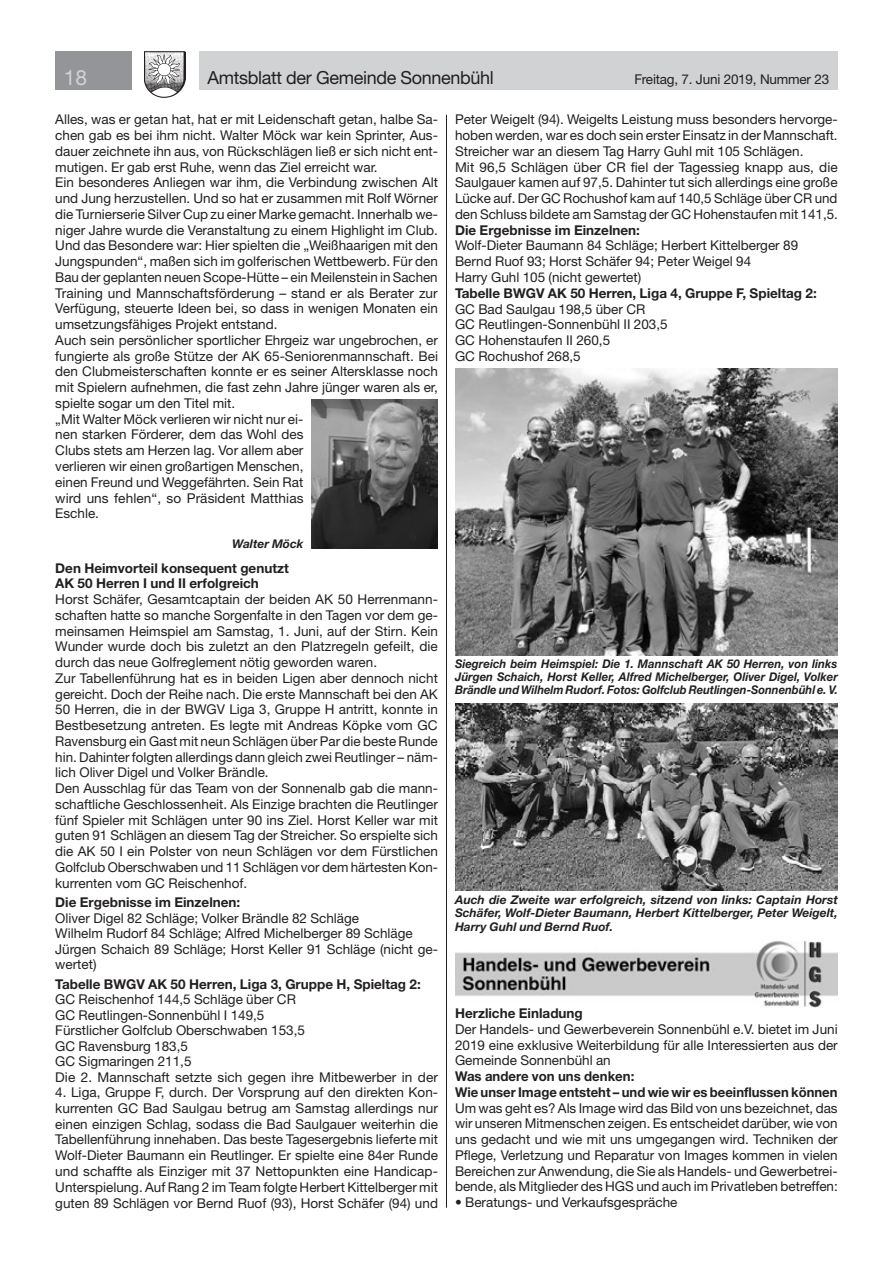
<style>
.page{position:relative;width:893px;height:1263px;background:#fff}
.page>*{position:absolute;margin:0;border:0;box-sizing:border-box;transform-origin:0 0}
.t1{font:21px "Helvetica Neue LT Std";color:#d1d2d4}
.t2{font:18px "Helvetica Neue LT Std";letter-spacing:-.02em;color:#231f20}
.t3{font:13.5px/15.8px "Helvetica Neue LT Std";color:#231f20}
.t4{font:700 13.5px/15.8px "Helvetica Neue LT Std";color:#231f20}
.t5{font:italic 700 12px/13px "Helvetica Neue LT Std";color:#231f20;text-align:justify;scale:.95 1}
.t6{font:italic 700 12px/13px "Helvetica Neue LT Std";color:#231f20;text-align:justify}
</style>
<div class="page">
<div style="left:199px;top:51px;width:639px;height:38px;background:#d1d2d4"></div>
<div style="left:55px;top:51px;width:77px;height:38px;background:#939598"></div>
<img style="left:145px;top:51px;width:41px;height:47px">
<img style="left:455px;top:368px;width:383px;height:287px">
<img style="left:455px;top:704px;width:383px;height:187px">
<img style="left:455px;top:941px;width:383px;height:66px">
<hr style="left:446px;top:115px;width:1px;height:1093px;background:#231f20">
<img style="left:312px;top:400px;width:126px;height:149px">
<h1 class="t1" style="left:64px;top:65px;width:25px">18</h1>
<h2 class="t2" style="left:207px;top:67px;width:288px">Amtsblatt der Gemeinde Sonnenbühl</h2>
<p class="t3" style="left:634px;top:71px;width:196px">Freitag, 7. Juni 2019, Nummer 23</p>
<p class="t3" style="left:55px;top:112px;width:384px">Alles, was er getan hat, hat er mit Leidenschaft getan, halbe Sa&shy;chen gab es bei ihm nicht. Walter Möck war kein Sprinter, Aus&shy;dauer zeichnete ihn aus, von Rückschlägen ließ er sich nicht ent&shy;mutigen. Er gab erst Ruhe, wenn das Ziel erreicht war.<br>Ein besonderes Anliegen war ihm, die Verbindung zwischen Alt und Jung herzustellen. Und so hat er zusammen mit Rolf Wörner die Turnierserie Silver Cup zu einer Marke gemacht. Innerhalb we&shy;niger Jahre wurde die Veranstaltung zu einem Highlight im Club.<br>Und das Besondere war: Hier spielten die „Weißhaarigen mit den Jungspunden“, maßen sich im golferischen Wettbewerb. Für den Bau der geplanten neuen Scope-Hütte – ein Meilenstein in Sachen Training und Mannschaftsförderung – stand er als Berater zur Verfügung, steuerte Ideen bei, so dass in wenigen Monaten ein umsetzungsfähiges Projekt entstand.<br>Auch sein persönlicher sportlicher Ehrgeiz war ungebrochen, er fungierte als große Stütze der AK 65-Seniorenmannschaft. Bei den Clubmeisterschaften konnte er es seiner Altersklasse noch mit Spielern aufnehmen, die fast zehn Jahre jünger waren als er, spielte sogar um den Titel mit.<br>„Mit Walter Möck verlieren wir nicht nur ei-<br>nen starken Förderer, dem das Wohl des<br>Clubs stets am Herzen lag. Vor allem aber<br>verlieren wir einen großartigen Menschen,<br>einen Freund und Weggefährten. Sein Rat<br>wird uns fehlen“, so Präsident Matthias<br>Eschle.</p>
<p class="t6" style="left:232px;top:537px;width:73px">Walter Möck</p>
<p class="t4" style="left:55px;top:560px;width:235px">Den Heimvorteil konsequent genutzt<br>AK 50 Herren I und II erfolgreich</p>
<p class="t3" style="left:55px;top:591px;width:384px">Horst Schäfer, Gesamtcaptain der beiden AK 50 Herrenmann&shy;schaften hatte so manche Sorgenfalte in den Tagen vor dem ge&shy;meinsamen Heimspiel am Samstag, 1. Juni, auf der Stirn. Kein Wunder wurde doch bis zuletzt an den Platzregeln gefeilt, die durch das neue Golfreglement nötig geworden waren.<br>Zur Tabellenführung hat es in beiden Ligen aber dennoch nicht gereicht. Doch der Reihe nach. Die erste Mannschaft bei den AK 50 Herren, die in der BWGV Liga 3, Gruppe H antritt, konnte in Bestbesetzung antreten. Es legte mit Andreas Köpke vom GC Ravensburg ein Gast mit neun Schlägen über Par die beste Runde hin. Dahinter folgten allerdings dann gleich zwei Reutlinger – näm&shy;lich Oliver Digel und Volker Brändle.<br>Den Ausschlag für das Team von der Sonnenalb gab die mann&shy;schaftliche Geschlossenheit. Als Einzige brachten die Reutlinger fünf Spieler mit Schlägen unter 90 ins Ziel. Horst Keller war mit guten 91 Schlägen an diesem Tag der Streicher. So erspielte sich die AK 50 I ein Polster von neun Schlägen vor dem Fürstlichen Golfclub Oberschwaben und 11 Schlägen vor dem härtesten Kon&shy;kurrenten vom GC Reischenhof.</p>
<p class="t4" style="left:55px;top:894px;width:187px">Die Ergebnisse im Einzelnen:</p>
<p class="t3" style="left:55px;top:910px;width:384px">Oliver Digel 82 Schläge; Volker Brändle 82 Schläge<br>Wilhelm Rudorf 84 Schläge; Alfred Michelberger 89 Schläge Jürgen Schaich 89 Schläge; Horst Keller 91 Schläge (nicht ge&shy;wertet)</p>
<p class="t4" style="left:55px;top:976px;width:367px">Tabelle BWGV AK 50 Herren, Liga 3, Gruppe H, Spieltag 2:</p>
<p class="t3" style="left:55px;top:991px;width:384px">GC Reischenhof 144,5 Schläge über CR<br>GC Reutlingen-Sonnenbühl I 149,5<br>Fürstlicher Golfclub Oberschwaben 153,5<br>GC Ravensburg 183,5<br>GC Sigmaringen 211,5<br>Die 2. Mannschaft setzte sich gegen ihre Mitbewerber in der</p>
<p class="t3" style="left:55px;top:1084px;width:384px;text-align:justify">4. Liga, Gruppe F, durch. Der Vorsprung auf den direkten Kon&shy;kurrenten GC Bad Saulgau betrug am Samstag allerdings nur einen einzigen Schlag, sodass die Bad Saulgauer weiterhin die Tabellenführung innehaben. Das beste Tagesergebnis lieferte mit Wolf-Dieter Baumann ein Reutlinger. Er spielte eine 84er Runde und schaffte als Einziger mit 37 Nettopunkten eine Handicap-Unterspielung. Auf Rang 2 im Team folgte Herbert Kittelberger mit guten 89 Schlägen vor Bernd Ruof (93), Horst Schäfer (94) und</p>
<p class="t3" style="left:455px;top:112px;width:384px">Peter Weigelt (94). Weigelts Leistung muss besonders hervorge&shy;hoben werden, war es doch sein erster Einsatz in der Mannschaft.<br>Streicher war an diesem Tag Harry Guhl mit 105 Schlägen.<br>Mit 96,5 Schlägen über CR fiel der Tagessieg knapp aus, die Saulgauer kamen auf 97,5. Dahinter tut sich allerdings eine große Lücke auf. Der GC Rochushof kam auf 140,5 Schläge über CR und den Schluss bildete am Samstag der GC Hohenstaufen mit 141,5.</p>
<p class="t4" style="left:455px;top:222px;width:187px">Die Ergebnisse im Einzelnen:</p>
<p class="t3" style="left:455px;top:238px;width:345px">Wolf-Dieter Baumann 84 Schläge; Herbert Kittelberger 89<br>Bernd Ruof 93; Horst Schäfer 94; Peter Weigel 94<br>Harry Guhl 105 (nicht gewertet)</p>
<p class="t4" style="left:455px;top:285px;width:363px">Tabelle BWGV AK 50 Herren, Liga 4, Gruppe F, Spieltag 2:</p>
<p class="t3" style="left:455px;top:301px;width:214px">GC Bad Saulgau 198,5 über CR<br>GC Reutlingen-Sonnenbühl II 203,5<br>GC Hohenstaufen II 260,5<br>GC Rochushof 268,5</p>
<p class="t5" style="left:455px;top:657px;width:404px">Siegreich beim Heimspiel: Die 1. Mannschaft AK 50 Herren, von links Jürgen Schaich, Horst Keller, Alfred Michelberger, Oliver Digel, Volker Brändle und Wilhelm Rudorf. Fotos: Golfclub Reutlingen-Sonnenbühl e. V.</p>
<p class="t6" style="left:455px;top:893px;width:384px">Auch die Zweite war erfolgreich, sitzend von links: Captain Horst Schäfer, Wolf-Dieter Baumann, Herbert Kittelberger, Peter Weigelt, Harry Guhl und Bernd Ruof.</p>
<p class="t4" style="left:455px;top:1005px;width:129px">Herzliche Einladung</p>
<p class="t3" style="left:455px;top:1021px;width:384px;text-align:justify">Der Handels- und Gewerbeverein Sonnenbühl e.V. bietet im Juni 2019 eine exklusive Weiterbildung für alle Interessierten aus der Gemeinde Sonnenbühl an</p>
<p class="t4" style="left:455px;top:1068px;width:384px">Was andere von uns denken:<br>Wie unser Image entsteht – und wie wir es beeinflussen können</p>
<p class="t3" style="left:455px;top:1100px;width:384px;text-align:justify">Um was geht es? Als Image wird das Bild von uns bezeichnet, das wir unseren Mitmenschen zeigen. Es entscheidet darüber, wie von uns gedacht und wie mit uns umgegangen wird. Techniken der Pflege, Verletzung und Reparatur von Images kommen in vielen Bereichen zur Anwendung, die Sie als Handels- und Gewerbetrei&shy;bende, als Mitglieder des HGS und auch im Privatleben betreffen:</p>
<p class="t3" style="left:455px;top:1194px;width:224px">• Beratungs- und Verkaufsgespräche</p>
</div>
